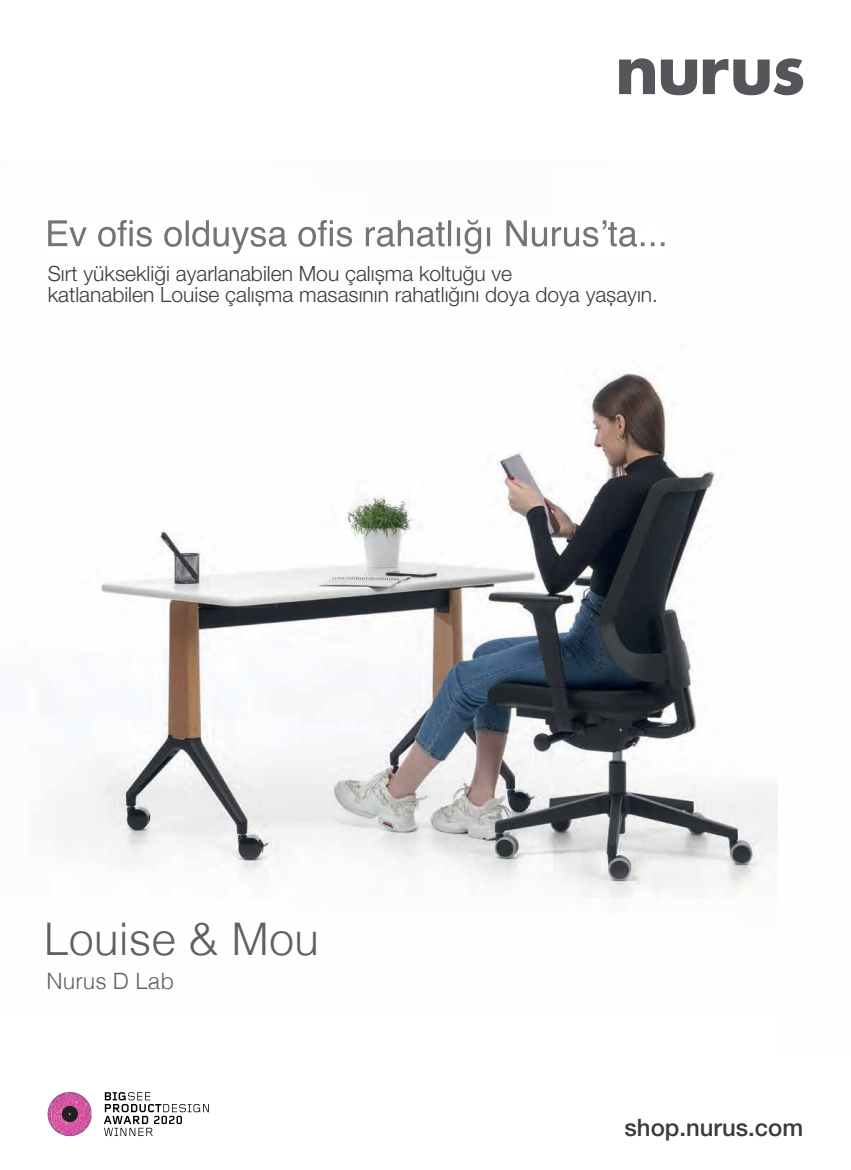
<style>
.page{position:relative;width:851px;height:1170px;background:#fff}
.page>*{position:absolute;margin:0;border:0;box-sizing:border-box;transform-origin:0 0}
.t1{font:300 45px "Helvetica";color:#5e6063}
.t2{font:500 24px "Helvetica Neue LT Pro";color:#3b3b3b}
.t3{font:300 22.5px "Helvetica";color:#5e6063}
.t4{font:300 21px/21px "Helvetica Neue LT Pro";color:#3c3c3b}
</style>
<div class="page">
<img style="left:85px;top:219px;width:693px;height:679px">
<svg style="left:619px;top:58px;width:184px;height:37px"></svg>
<img style="left:48px;top:220px;width:616px;height:34px">
<svg style="left:48px;top:1092px;width:44px;height:43px"></svg>
<svg style="left:104px;top:1092px;width:105px;height:43px"></svg>
<p class="t4" style="left:48px;top:263px;width:611px">Sırt yüksekliği ayarlanabilen Mou çalıșma koltuğu ve<br>katlanabilen Louise çalıșma masasının rahatlığını doya doya yașayın.</p>
<h1 class="t1" style="left:44px;top:900px;width:277px">Louise &amp; Mou</h1>
<p class="t3" style="left:47px;top:961px;width:129px">Nurus D Lab</p>
<p class="t2" style="left:624px;top:1112px;width:180px">shop.nurus.com</p>
</div>
